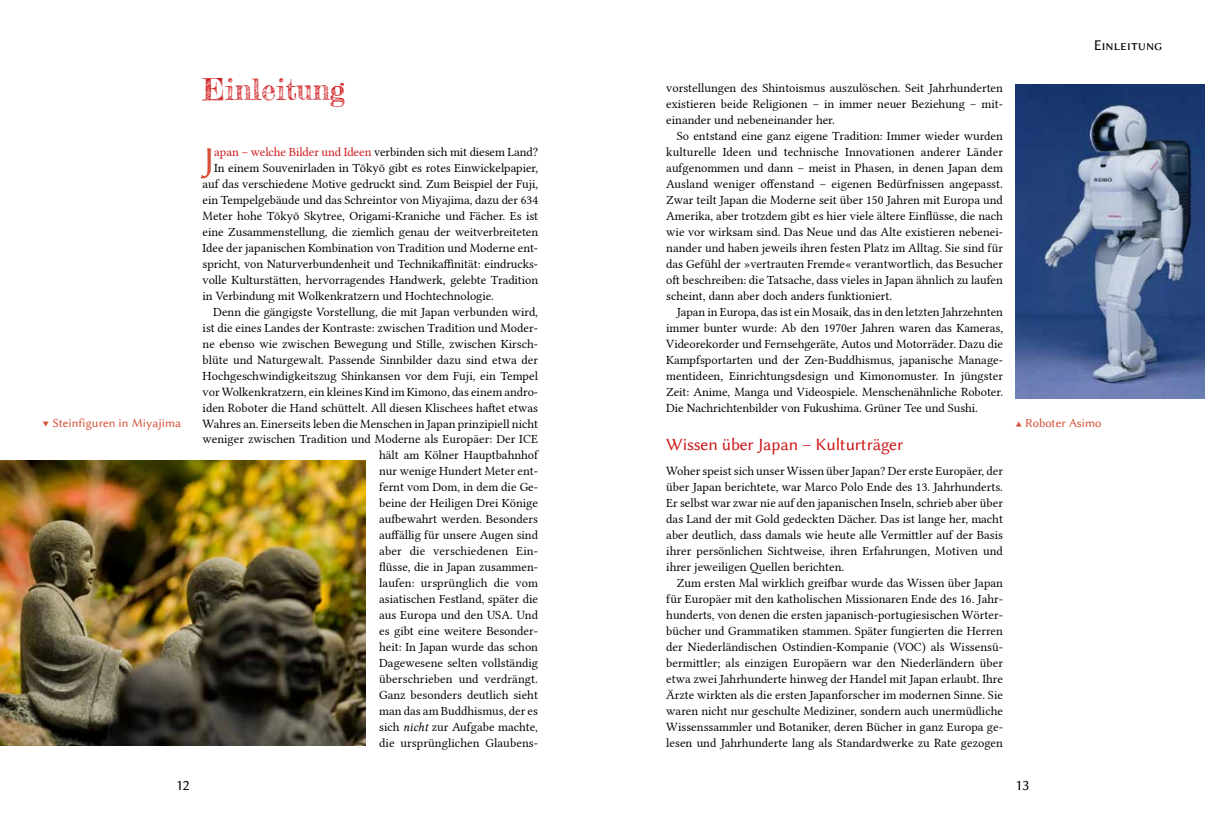
<style>
.page{position:relative;width:1205px;height:830px;background:#fff}
.page>*{position:absolute;margin:0;border:0;box-sizing:border-box;transform-origin:0 0}
.t1{font:37.12px "Lin Biolinum";color:#d74f38}
.t2{font:29.38px "Frederickathe Great";color:#cd1719}
.t3{font:17.5px "Lin Biolinum";letter-spacing:-.01em;color:#cd1719}
.t4{font:15px "Lin Biolinum Capitals";color:#000}
.t5{font:15px "Lin Biolinum";color:#000}
.t6{font:12.5px/16px "Lin Libertine";color:#000;text-align:justify}
.t7{font:12.5px "Lin Biolinum";color:#d74f38}
.s1{color:#cd1719}
.s2{font-family:"Lin Libertine I"}
</style>
<div class="page">
<img style="left:0;top:460px;width:365px;height:285px">
<img style="left:1015px;top:84px;width:190px;height:314px">
<p class="t7" style="left:43px;top:416px;width:140px">▼ Steinfiguren in Miyajima</p>
<h2 class="t2" style="left:203px;top:71px;width:144px">Einleitung</h2>
<h1 class="t1" style="left:203px;top:139px;width:13px">J</h1>
<p class="t6" style="left:214px;top:142px;width:325px"><span class="s1">apan – welche Bilder und Ideen</span> verbinden sich mit diesem Land?</p>
<p class="t6" style="left:214px;top:158px;width:325px">In einem Souvenirladen in Tōkyō gibt es rotes Einwickelpapier,</p>
<p class="t6" style="left:203px;top:174px;width:337px">auf das verschiedene Motive gedruckt sind. Zum Beispiel der Fuji,</p>
<p class="t6" style="left:203px;top:190px;width:337px">ein Tempelgebäude und das Schreintor von Miyajima, dazu der 634</p>
<p class="t6" style="left:203px;top:206px;width:337px">Meter hohe Tōkyō Skytree, Origami-Kraniche und Fächer. Es ist</p>
<p class="t6" style="left:203px;top:222px;width:337px">eine Zusammenstellung, die ziemlich genau der weitverbreiteten</p>
<p class="t6" style="left:203px;top:238px;width:337px">Idee der japanischen Kombination von Tradition und Moderne ent-</p>
<p class="t6" style="left:203px;top:254px;width:337px">spricht, von Naturverbundenheit und Technikaffinität: eindrucks-</p>
<p class="t6" style="left:203px;top:270px;width:337px">volle Kulturstätten, hervorragendes Handwerk, gelebte Tradition</p>
<p class="t6" style="left:203px;top:286px;width:293px">in Verbindung mit Wolkenkratzern und Hochtechnologie.</p>
<p class="t6" style="left:213px;top:302px;width:326px">Denn die gängigste Vorstellung, die mit Japan verbunden wird,</p>
<p class="t6" style="left:203px;top:318px;width:337px">ist die eines Landes der Kontraste: zwischen Tradition und Moder-</p>
<p class="t6" style="left:203px;top:334px;width:337px">ne ebenso wie zwischen Bewegung und Stille, zwischen Kirsch-</p>
<p class="t6" style="left:203px;top:350px;width:337px">blüte und Naturgewalt. Passende Sinnbilder dazu sind etwa der</p>
<p class="t6" style="left:203px;top:366px;width:337px">Hochgeschwindigkeitszug Shinkansen vor dem Fuji, ein Tempel</p>
<p class="t6" style="left:203px;top:382px;width:337px">vor Wolkenkratzern, ein kleines Kind im Kimono, das einem andro-</p>
<p class="t6" style="left:203px;top:398px;width:337px">iden Roboter die Hand schüttelt. All diesen Klischees haftet etwas</p>
<p class="t6" style="left:203px;top:414px;width:337px">Wahres an. Einerseits leben die Menschen in Japan prinzipiell nicht</p>
<p class="t6" style="left:203px;top:430px;width:337px">weniger zwischen Tradition und Moderne als Europäer: Der ICE</p>
<p class="t6" style="left:379px;top:446px;width:160px">hält am Kölner Hauptbahnhof</p>
<p class="t6" style="left:379px;top:461px;width:160px">nur wenige Hundert Meter ent-</p>
<p class="t6" style="left:379px;top:477px;width:160px">fernt vom Dom, in dem die Ge-</p>
<p class="t6" style="left:379px;top:493px;width:160px">beine der Heiligen Drei Könige</p>
<p class="t6" style="left:379px;top:509px;width:160px">aufbewahrt werden. Besonders</p>
<p class="t6" style="left:379px;top:525px;width:160px">auffällig für unsere Augen sind</p>
<p class="t6" style="left:379px;top:541px;width:160px">aber die verschiedenen Ein-</p>
<p class="t6" style="left:379px;top:557px;width:160px">flüsse, die in Japan zusammen-</p>
<p class="t6" style="left:379px;top:573px;width:160px">laufen: ursprünglich die vom</p>
<p class="t6" style="left:379px;top:589px;width:160px">asiatischen Festland, später die</p>
<p class="t6" style="left:379px;top:605px;width:160px">aus Europa und den USA. Und</p>
<p class="t6" style="left:379px;top:621px;width:160px">es gibt eine weitere Besonder-</p>
<p class="t6" style="left:379px;top:637px;width:160px">heit: In Japan wurde das schon</p>
<p class="t6" style="left:379px;top:653px;width:160px">Dagewesene selten vollständig</p>
<p class="t6" style="left:379px;top:669px;width:160px">überschrieben und verdrängt.</p>
<p class="t6" style="left:379px;top:685px;width:160px">Ganz besonders deutlich sieht</p>
<p class="t6" style="left:379px;top:701px;width:160px">man das am Buddhismus, der es</p>
<p class="t6" style="left:379px;top:717px;width:160px">sich <span class="s2">nicht</span> zur Aufgabe machte,</p>
<p class="t6" style="left:379px;top:733px;width:160px">die ursprünglichen Glaubens-</p>
<p class="t4" style="left:1093px;top:37px;width:70px">Einleitung</p>
<p class="t6" style="left:666px;top:79px;width:338px">vorstellungen des Shintoismus auszulöschen. Seit Jahrhunderten existieren beide Religionen – in immer neuer Beziehung – mit&shy;einander und nebeneinander her.</p>
<p class="t6" style="left:666px;top:127px;width:338px;text-indent:11px">So entstand eine ganz eigene Tradition: Immer wieder wurden kulturelle Ideen und technische Innovationen anderer Länder aufgenommen und dann – meist in Phasen, in denen Japan dem Ausland weniger offenstand – eigenen Bedürfnissen angepasst.<br>Zwar teilt Japan die Moderne seit über 150 Jahren mit Europa und Amerika, aber trotzdem gibt es hier viele ältere Einflüsse, die nach wie vor wirksam sind. Das Neue und das Alte existieren nebenei&shy;nander und haben jeweils ihren festen Platz im Alltag. Sie sind für das Gefühl der »vertrauten Fremde« verantwortlich, das Besucher oft beschreiben: die Tatsache, dass vieles in Japan ähnlich zu laufen scheint, dann aber doch anders funktioniert.</p>
<p class="t6" style="left:666px;top:302px;width:338px;text-indent:11px">Japan in Europa, das ist ein Mosaik, das in den letzten Jahrzehnten immer bunter wurde: Ab den 1970er Jahren waren das Kameras, Videorekorder und Fernsehgeräte, Autos und Motorräder. Dazu die Kampfsportarten und der Zen-Buddhismus, japanische Manage&shy;mentideen, Einrichtungsdesign und Kimonomuster. In jüngster Zeit: Anime, Manga und Videospiele. Menschenähnliche Roboter.<br>Die Nachrichtenbilder von Fukushima. Grüner Tee und Sushi.</p>
<h3 class="t3" style="left:666px;top:434px;width:238px">Wissen über Japan – Kulturträger</h3>
<p class="t6" style="left:666px;top:461px;width:338px">Woher speist sich unser Wissen über Japan? Der erste Europäer, der über Japan berichtete, war Marco Polo Ende des 13. Jahrhunderts.<br>Er selbst war zwar nie auf den japanischen Inseln, schrieb aber über das Land der mit Gold gedeckten Dächer. Das ist lange her, macht aber deutlich, dass damals wie heute alle Vermittler auf der Basis ihrer persönlichen Sichtweise, ihren Erfahrungen, Motiven und ihrer jeweiligen Quellen berichten.</p>
<p class="t6" style="left:666px;top:573px;width:338px;text-indent:11px">Zum ersten Mal wirklich greifbar wurde das Wissen über Japan für Europäer mit den katholischen Missionaren Ende des 16. Jahr&shy;hunderts, von denen die ersten japanisch-portugiesischen Wörter&shy;bücher und Grammatiken stammen. Später fungierten die Herren der Niederländischen Ostindien-Kompanie (VOC) als Wissensü&shy;bermittler; als einzigen Europäern war den Niederländern über etwa zwei Jahrhunderte hinweg der Handel mit Japan erlaubt. Ihre Ärzte wirkten als die ersten Japanforscher im modernen Sinne. Sie waren nicht nur geschulte Mediziner, sondern auch unermüdliche Wissenssammler und Botaniker, deren Bücher in ganz Europa ge&shy;lesen und Jahrhunderte lang als Standardwerke zu Rate gezogen</p>
<p class="t7" style="left:1015px;top:416px;width:88px">▲ Roboter Asimo</p>
<p class="t5" style="left:176px;top:776px;width:15px">12</p>
<p class="t5" style="left:1015px;top:776px;width:15px">13</p>
</div>
